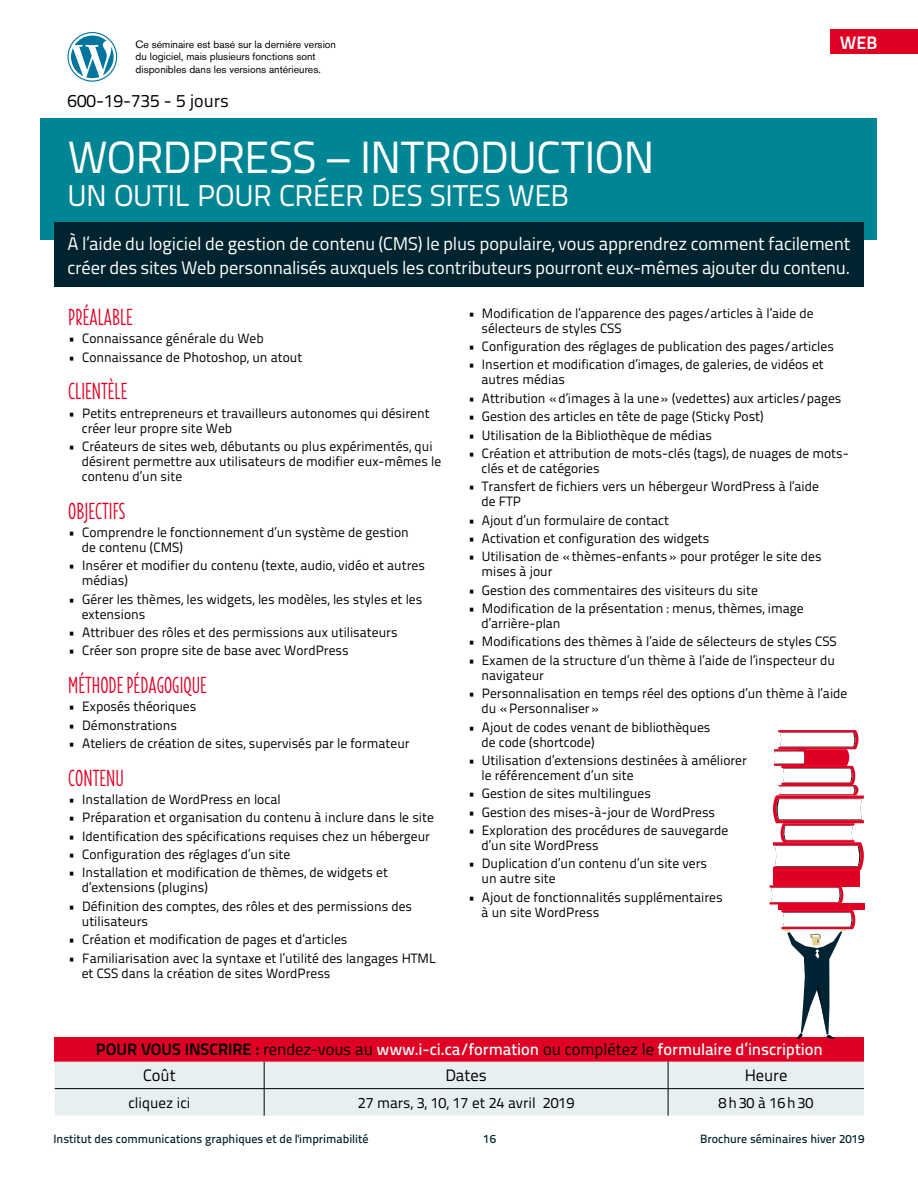
<style>
.page{position:relative;width:918px;height:1188px;background:#fff}
.page>*{position:absolute;margin:0;border:0;box-sizing:border-box;transform-origin:0 0}
.t1{font:45px "Titillium Text 22 L";letter-spacing:-.015em;color:#fff}
.t2{font:30px "Titillium Text 22 L";letter-spacing:-.01em;color:#fff}
.t3{font:24px "Florence";color:#df0023}
.t4{font:18.3px/24px "Titillium Text 22 L";letter-spacing:-.01em;color:#fff}
.t5{font:18px "Titillium Text 22 L";color:#000}
.t6{font:700 18px "Titillium Text 22 L";color:#fff}
.t7{font:500 16.5px/26px "Titillium Text 22 L";letter-spacing:-.005em;color:#fff}
.t8{font:16.5px "Titillium Text 22 L";letter-spacing:-.005em;color:#000}
.t9{font:15px "Titillium Text 22 L";color:#000}
.t10{font:15px "Titillium Text 22 L";letter-spacing:.125em;color:#000}
.t11{font:13.5px/15px "Titillium Text 22 L";color:#000}
.t12{font:500 12px "Titillium Text 22 L";color:#00242f}
.t13{font:10.5px/12.6px "Akzidenz Grotesk BE";color:#000}
.s1{font-weight:700;color:#000}
.s2{font-weight:400;color:#000}
</style>
<div class="page">
<div style="left:830px;top:29px;width:88px;height:25px;background:#df0023"></div>
<div style="left:55px;top:1037px;width:809px;height:25px;background:#df0023"></div>
<div style="left:55px;top:1062px;width:809px;height:54px;background:#e8eff1"></div>
<hr style="left:55px;top:1088px;width:209px;height:1px;background:#000">
<hr style="left:264px;top:1088px;width:404px;height:1px;background:#000">
<svg style="left:264px;top:1062px;width:1px;height:54px"></svg>
<hr style="left:668px;top:1088px;width:196px;height:1px;background:#000">
<svg style="left:668px;top:1062px;width:1px;height:54px"></svg>
<div style="left:40px;top:119px;width:838px;height:121px;background:#008595"></div>
<div style="left:54px;top:223px;width:810px;height:64px;background:#00242f"></div>
<svg style="left:68px;top:32px;width:49px;height:50px"></svg>
<svg style="left:770px;top:885px;width:74px;height:19px"></svg>
<svg style="left:781px;top:910px;width:75px;height:129px"></svg>
<svg style="left:773px;top:730px;width:91px;height:140px"></svg>
<div style="left:773px;top:870px;width:86px;height:17px;background:#df0023"></div>
<div style="left:778px;top:903px;width:87px;height:7px;background:#df0023"></div>
<p class="t13" style="left:136px;top:38px;width:202px">Ce séminaire est basé sur la dernière version du logiciel, mais plusieurs fonctions sont disponibles dans les versions antérieures.</p>
<h3 class="t6" style="left:840px;top:29px;width:39px">WEB</h3>
<h3 class="t5" style="left:68px;top:88px;width:163px">600-19-735 - 5 jours</h3>
<h1 class="t1" style="left:68px;top:123px;width:589px">WORDPRESS – INTRODUCTION</h1>
<h2 class="t2" style="left:68px;top:173px;width:503px">UN OUTIL POUR CRÉER DES SITES WEB</h2>
<h3 class="t4" style="left:68px;top:230px;width:784px">À l’aide du logiciel de gestion de contenu (CMS) le plus populaire, vous apprendrez comment facilement créer des sites Web personnalisés auxquels les contributeurs pourront eux-mêmes ajouter du contenu.</h3>
<h3 class="t3" style="left:68px;top:298px;width:66px">PRÉALABLE</h3>
<p class="t11" style="left:68px;top:330px;width:197px">• Connaissance générale du Web</p>
<p class="t11" style="left:68px;top:349px;width:236px">• Connaissance de Photoshop, un atout</p>
<h3 class="t3" style="left:68px;top:372px;width:61px">CLIENTÈLE</h3>
<p class="t11" style="left:82px;top:405px;width:349px;text-indent:-14px">• Petits entrepreneurs et travailleurs autonomes qui désirent créer leur propre site Web</p>
<p class="t11" style="left:82px;top:438px;width:361px;text-indent:-14px">• Créateurs de sites web, débutants ou plus expérimentés, qui désirent permettre aux utilisateurs de modifier eux-mêmes le contenu d’un site</p>
<h3 class="t3" style="left:68px;top:491px;width:59px">OBJECTIFS</h3>
<p class="t11" style="left:82px;top:524px;width:329px;text-indent:-14px">• Comprendre le fonctionnement d’un système de gestion de contenu (CMS)</p>
<p class="t11" style="left:82px;top:557px;width:345px;text-indent:-14px">• Insérer et modifier du contenu (texte, audio, vidéo et autres médias)</p>
<p class="t11" style="left:82px;top:591px;width:342px;text-indent:-14px">• Gérer les thèmes, les widgets, les modèles, les styles et les extensions</p>
<p class="t11" style="left:68px;top:624px;width:331px">• Attribuer des rôles et des permissions aux utilisateurs</p>
<p class="t11" style="left:68px;top:642px;width:282px">• Créer son propre site de base avec WordPress</p>
<h3 class="t3" style="left:68px;top:666px;width:140px">MÉTHODE PÉDAGOGIQUE</h3>
<p class="t11" style="left:68px;top:698px;width:130px">• Exposés théoriques</p>
<p class="t11" style="left:68px;top:717px;width:110px">• Démonstrations</p>
<p class="t11" style="left:68px;top:735px;width:343px">• Ateliers de création de sites, supervisés par le formateur</p>
<h3 class="t3" style="left:68px;top:758px;width:57px">CONTENU</h3>
<p class="t11" style="left:68px;top:791px;width:214px">• Installation de WordPress en local</p>
<p class="t11" style="left:68px;top:809px;width:367px">• Préparation et organisation du contenu à inclure dans le site</p>
<p class="t11" style="left:68px;top:828px;width:363px">• Identification des spécifications requises chez un hébergeur</p>
<p class="t11" style="left:68px;top:846px;width:224px">• Configuration des réglages d’un site</p>
<p class="t11" style="left:82px;top:864px;width:308px;text-indent:-14px">• Installation et modification de thèmes, de widgets et d’extensions (plugins)</p>
<p class="t11" style="left:82px;top:898px;width:332px;text-indent:-14px">• Définition des comptes, des rôles et des permissions des utilisateurs</p>
<p class="t11" style="left:68px;top:931px;width:281px">• Création et modification de pages et d’articles</p>
<p class="t11" style="left:82px;top:950px;width:356px;text-indent:-14px">• Familiarisation avec la syntaxe et l’utilité des langages HTML et CSS dans la création de sites WordPress</p>
<p class="t11" style="left:482px;top:305px;width:334px;text-indent:-14px">• Modification de l’apparence des pages/articles à l’aide de sélecteurs de styles CSS</p>
<p class="t11" style="left:468px;top:338px;width:367px">• Configuration des réglages de publication des pages/articles</p>
<p class="t11" style="left:482px;top:356px;width:344px;text-indent:-14px">• Insertion et modification d’images, de galeries, de vidéos et autres médias</p>
<p class="t11" style="left:468px;top:390px;width:375px">• Attribution «d’images à la une» (vedettes) aux articles/pages</p>
<p class="t11" style="left:468px;top:408px;width:297px">• Gestion des articles en tête de page (Sticky Post)</p>
<p class="t11" style="left:468px;top:427px;width:246px">• Utilisation de la Bibliothèque de médias</p>
<p class="t11" style="left:482px;top:445px;width:369px;text-indent:-14px">• Création et attribution de mots-clés (tags), de nuages de mots&shy;clés et de catégories</p>
<p class="t11" style="left:482px;top:478px;width:339px;text-indent:-14px">• Transfert de fichiers vers un hébergeur WordPress à l’aide de FTP</p>
<p class="t11" style="left:468px;top:512px;width:202px">• Ajout d’un formulaire de contact</p>
<p class="t11" style="left:468px;top:530px;width:243px">• Activation et configuration des widgets</p>
<p class="t11" style="left:482px;top:548px;width:342px;text-indent:-14px">• Utilisation de «thèmes-enfants» pour protéger le site des mises à jour</p>
<p class="t11" style="left:468px;top:582px;width:291px">• Gestion des commentaires des visiteurs du site</p>
<p class="t11" style="left:482px;top:600px;width:324px;text-indent:-14px">• Modification de la présentation : menus, thèmes, image d’arrière-plan</p>
<p class="t11" style="left:468px;top:634px;width:370px">• Modifications des thèmes à l’aide de sélecteurs de styles CSS</p>
<p class="t11" style="left:482px;top:652px;width:355px;text-indent:-14px">• Examen de la structure d’un thème à l’aide de l’inspecteur du navigateur</p>
<p class="t11" style="left:482px;top:685px;width:367px;text-indent:-14px">• Personnalisation en temps réel des options d’un thème à l’aide du «Personnaliser»</p>
<p class="t11" style="left:482px;top:719px;width:231px;text-indent:-14px">• Ajout de codes venant de bibliothèques de code (shortcode)</p>
<p class="t11" style="left:482px;top:752px;width:267px;text-indent:-14px">• Utilisation d’extensions destinées à améliorer le référencement d’un site</p>
<p class="t11" style="left:468px;top:785px;width:184px">• Gestion de sites multilingues</p>
<p class="t11" style="left:468px;top:804px;width:249px">• Gestion des mises-à-jour de WordPress</p>
<p class="t11" style="left:482px;top:822px;width:248px;text-indent:-14px">• Exploration des procédures de sauvegarde d’un site WordPress</p>
<p class="t11" style="left:482px;top:856px;width:227px;text-indent:-14px">• Duplication d’un contenu d’un site vers un autre site</p>
<p class="t11" style="left:482px;top:889px;width:243px;text-indent:-14px">• Ajout de fonctionnalités supplémentaires à un site WordPress</p>
<p class="t7" style="left:143px;top:1036px;width:681px;text-indent:-47px"><span class="s1">POUR VOUS INSCRIRE :</span> <span class="s2">rendez-vous au</span> www.i-ci.ca/formation <span class="s2">ou complétez le</span> formulaire d’inscription<br><span class="s2">Coût</span></p>
<p class="t8" style="left:445px;top:1063px;width:43px">Dates</p>
<p class="t8" style="left:745px;top:1063px;width:44px">Heure</p>
<p class="t9" style="left:128px;top:1091px;width:64px">cliquez ici</p>
<p class="t9" style="left:358px;top:1091px;width:218px">27 mars, 3, 10, 17 et 24 avril 2019</p>
<p class="t10" style="left:719px;top:1091px;width:97px">8h30 à 16h30</p>
<p class="t12" style="left:53px;top:1130px;width:317px">Institut des communications graphiques et de l'imprimabilité</p>
<p class="t12" style="left:483px;top:1130px;width:14px">16</p>
<p class="t12" style="left:700px;top:1130px;width:166px">Brochure séminaires hiver 2019</p>
</div>
